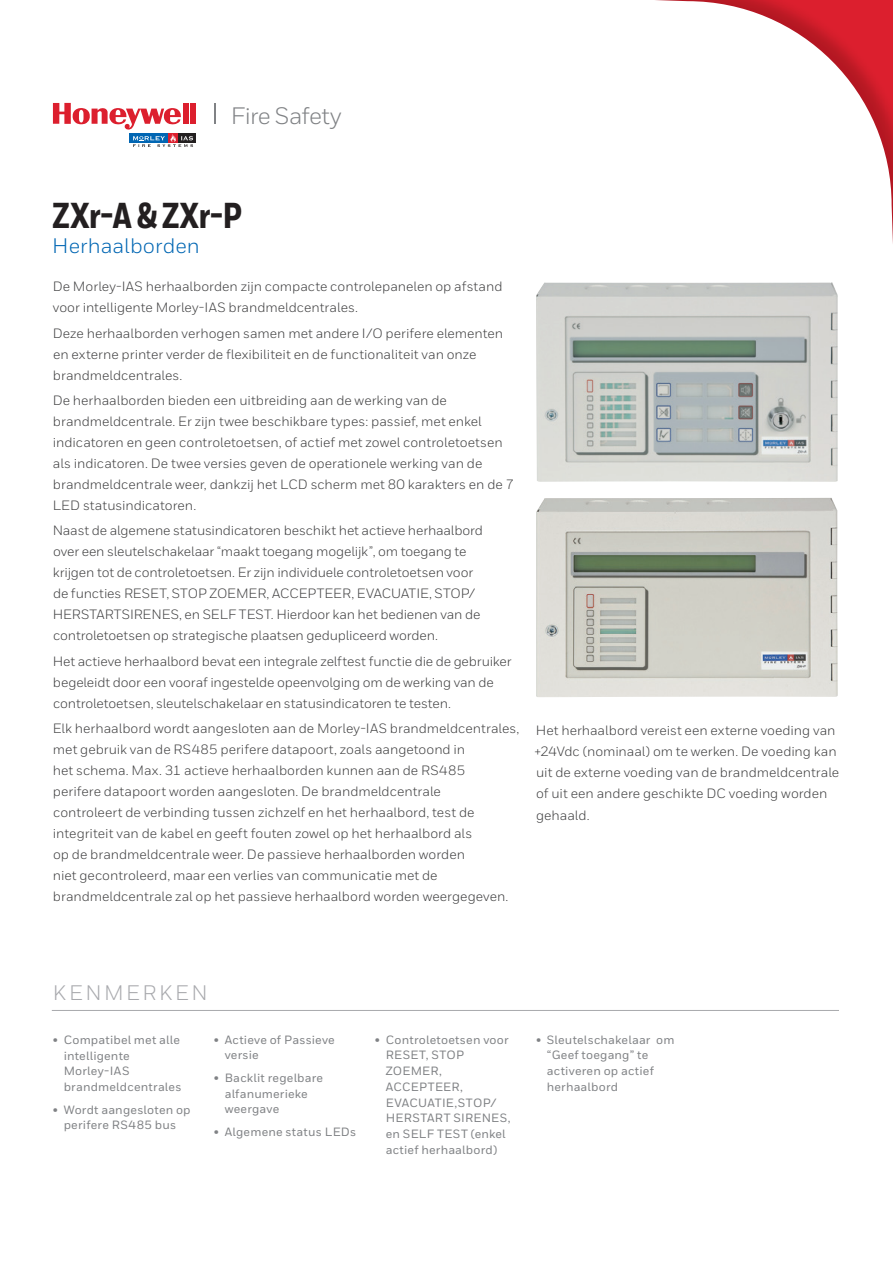
<style>
.page{position:relative;width:893px;height:1263px;background:#fff}
.page>*{position:absolute;margin:0;border:0;box-sizing:border-box;transform-origin:0 0}
.t1{font:800 36px "Honeywell Cond";letter-spacing:-.005em;color:#231f20}
.t2{font:23.7px "Honeywell Sans";letter-spacing:-.025em;color:#808285}
.t3{font:21px "Honeywell Sans";letter-spacing:.005em;color:#0166b3}
.t4{font:21px "Honeywell Sans";letter-spacing:.125em;color:#a8a9ad}
.t5{font:13.5px/21px "Honeywell Sans";color:#3e3e3f}
.t6{font:500 12px/15.8px "Honeywell Sans";letter-spacing:.015em;color:#808285}
</style>
<div class="page">
<img style="left:536px;top:282px;width:302px;height:200px">
<img style="left:536px;top:498px;width:302px;height:199px">
<div style="left:190px;top:103px;width:6px;height:21px;background:#dc1f2e"></div>
<div style="left:178px;top:133px;width:18px;height:10px;background:#231f20"></div>
<svg style="left:53px;top:103px;width:140px;height:44px"></svg>
<img style="left:655px;top:0;width:238px;height:244px">
<svg style="left:214px;top:103px;width:1px;height:21px"></svg>
<hr style="left:52px;top:1010px;width:787px;height:1px;background:#a8a9ad">
<h2 class="t2" style="left:231px;top:101px;width:112px">Fire Safety</h2>
<h1 class="t1" style="left:53px;top:193px;width:191px">ZXr-A &amp; ZXr-P</h1>
<h3 class="t3" style="left:52px;top:234px;width:149px">Herhaalborden</h3>
<p class="t5" style="left:53px;top:276px;width:451px">De Morley-IAS herhaalborden zijn compacte controlepanelen op afstand voor intelligente Morley-IAS brandmeldcentrales.</p>
<p class="t5" style="left:53px;top:323px;width:452px">Deze herhaalborden verhogen samen met andere I/O perifere elementen en externe printer verder de flexibiliteit en de functionaliteit van onze brandmeldcentrales.</p>
<p class="t5" style="left:53px;top:390px;width:463px">De herhaalborden bieden een uitbreiding aan de werking van de brandmeldcentrale. Er zijn twee beschikbare types: passief, met enkel indicatoren en geen controletoetsen, of actief met zowel controletoetsen als indicatoren. De twee versies geven de operationele werking van de brandmeldcentrale weer, dankzij het LCD scherm met 80 karakters en de 7<br>LED statusindicatoren.</p>
<p class="t5" style="left:53px;top:520px;width:432px">Naast de algemene statusindicatoren beschikt het actieve herhaalbord over een sleutelschakelaar “maakt toegang mogelijk”, om toegang te krijgen tot de controletoetsen. Er zijn individuele controletoetsen voor de functies RESET, STOP ZOEMER, ACCEPTEER, EVACUATIE, STOP/ HERSTARTSIRENES, en SELF TEST. Hierdoor kan het bedienen van de controletoetsen op strategische plaatsen gedupliceerd worden.</p>
<p class="t5" style="left:53px;top:650px;width:460px">Het actieve herhaalbord bevat een integrale zelftest functie die de gebruiker begeleidt door een vooraf ingestelde opeenvolging om de werking van de controletoetsen, sleutelschakelaar en statusindicatoren te testen.</p>
<p class="t5" style="left:53px;top:718px;width:468px">Elk herhaalbord wordt aangesloten aan de Morley-IAS brandmeldcentrales, met gebruik van de RS485 perifere datapoort, zoals aangetoond in<br>het schema. Max. 31 actieve herhaalborden kunnen aan de RS485<br>perifere datapoort worden aangesloten. De brandmeldcentrale<br>controleert de verbinding tussen zichzelf en het herhaalbord, test de integriteit van de kabel en geeft fouten zowel op het herhaalbord als<br>op de brandmeldcentrale weer. De passieve herhaalborden worden<br>niet gecontroleerd, maar een verlies van communicatie met de brandmeldcentrale zal op het passieve herhaalbord worden weergegeven.</p>
<p class="t5" style="left:534px;top:720px;width:306px">Het herhaalbord vereist een externe voeding van +24Vdc (nominaal) om te werken. De voeding kan uit de externe voeding van de brandmeldcentrale of uit een andere geschikte DC voeding worden gehaald.</p>
<h3 class="t4" style="left:53px;top:980px;width:156px">KENMERKEN</h3>
<p class="t6" style="left:64px;top:1032px;width:119px;text-indent:-11px">• Compatibel met alle intelligente<br>Morley-IAS brandmeldcentrales</p>
<p class="t6" style="left:53px;top:1102px;width:139px;text-align:center">• Wordt aangesloten op perifere RS485 bus</p>
<p class="t6" style="left:225px;top:1032px;width:112px;text-indent:-11px">• Actieve of Passieve versie</p>
<p class="t6" style="left:225px;top:1070px;width:100px;text-indent:-11px">• Backlit regelbare alfanumerieke weergave</p>
<p class="t6" style="left:214px;top:1124px;width:144px">• Algemene status LEDs</p>
<p class="t6" style="left:386px;top:1032px;width:126px;text-indent:-11px">• Controletoetsen voor<br>RESET, STOP<br>ZOEMER,<br>ACCEPTEER,<br>EVACUATIE,STOP/<br>HERSTART SIRENES, en SELF TEST (enkel actief herhaalbord)</p>
<p class="t6" style="left:547px;top:1032px;width:129px;text-indent:-11px">• Sleutelschakelaar om “Geef toegang” te activeren op actief herhaalbord</p>
</div>
